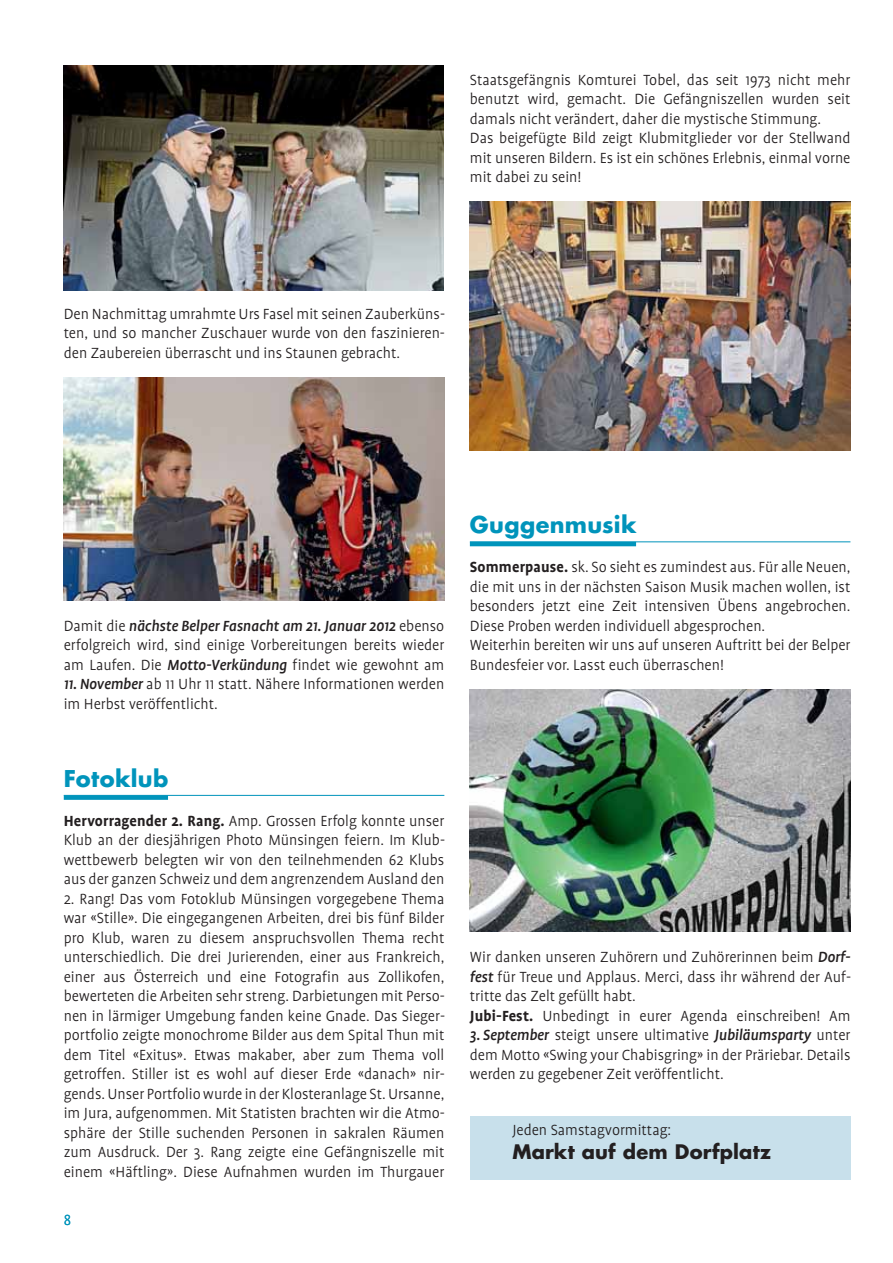
<style>
.page{position:relative;width:893px;height:1263px;background:#fff}
.page>*{position:absolute;margin:0;border:0;box-sizing:border-box;transform-origin:0 0}
.t1{font:700 22.5px "Futura";letter-spacing:.015em;color:#0094bb}
.t2{font:700 19.5px "Futura";letter-spacing:.01em;color:#231f20}
.t3{font:300 16.8px/19.5px "Profile";color:#231f20;text-align:justify}
.t4{font:300 16.8px "Profile";color:#0094bb}
.s1{font-weight:500;font-style:italic}
.s2{font-weight:700}
</style>
<div class="page">
<div style="left:64px;top:795px;width:104px;height:5px;background:#0094bb"></div>
<hr style="left:64px;top:795px;width:380px;height:1px;background:#0094bb">
<img style="left:63px;top:66px;width:381px;height:224px">
<img style="left:64px;top:377px;width:380px;height:223px">
<hr style="left:470px;top:542px;width:166px;height:4px;background:#0094bb">
<hr style="left:470px;top:542px;width:380px;height:1px;background:#0094bb">
<img style="left:470px;top:202px;width:380px;height:248px">
<img style="left:470px;top:689px;width:380px;height:242px">
<div style="left:470px;top:1116px;width:380px;height:63px;background:#c8e0eb"></div>
<p class="t3" style="left:470px;top:71px;width:382px;text-align:left">Staatsgefängnis Komturei Tobel, das seit 1973 nicht mehr benutzt wird, gemacht. Die Gefängniszellen wurden seit damals nicht verändert, daher die mystische Stimmung.<br>Das beigefügte Bild zeigt Klubmitglieder vor der Stellwand mit unseren Bildern. Es ist ein schönes Erlebnis, einmal vorne mit dabei zu sein!</p>
<p class="t3" style="left:64px;top:305px;width:383px">Den Nachmittag umrahmte Urs Fasel mit seinen Zauberküns&shy;ten, und so mancher Zuschauer wurde von den faszinieren&shy;den Zaubereien überrascht und ins Staunen gebracht.</p>
<p class="t3" style="left:64px;top:617px;width:382px">Damit die <span class="s1">nächste Belper Fasnacht am 21. Januar 2012</span> ebenso erfolgreich wird, sind einige Vorbereitungen bereits wieder am Laufen. Die <span class="s1">Motto-Verkündung</span> findet wie gewohnt am</p>
<p class="t3" style="left:64px;top:675px;width:382px"><span class="s1">11. November</span> ab 11 Uhr 11 statt. Nähere Informationen werden im Herbst veröffentlicht.</p>
<h1 class="t1" style="left:64px;top:768px;width:106px">Fotoklub</h1>
<p class="t3" style="left:64px;top:812px;width:383px"><span class="s2">Hervorragender 2. Rang.</span> Amp. Grossen Erfolg konnte unser Klub an der diesjährigen Photo Münsingen feiern. Im Klub&shy;wettbewerb belegten wir von den teilnehmenden 62 Klubs aus der ganzen Schweiz und dem angrenzendem Ausland den</p>
<p class="t3" style="left:64px;top:890px;width:383px">2. Rang! Das vom Fotoklub Münsingen vorgegebene Thema war «Stille». Die eingegangenen Arbeiten, drei bis fünf Bilder pro Klub, waren zu diesem anspruchsvollen Thema recht unterschiedlich. Die drei Jurierenden, einer aus Frankreich, einer aus Österreich und eine Fotografin aus Zollikofen, bewerteten die Arbeiten sehr streng. Darbietungen mit Perso&shy;nen in lärmiger Umgebung fanden keine Gnade. Das Sieger&shy;portfolio zeigte monochrome Bilder aus dem Spital Thun mit dem Titel «Exitus». Etwas makaber, aber zum Thema voll getroffen. Stiller ist es wohl auf dieser Erde «danach» nir&shy;gends. Unser Portfolio wurde in der Klosteranlage St. Ursanne, im Jura, aufgenommen. Mit Statisten brachten wir die Atmo&shy;sphäre der Stille suchenden Personen in sakralen Räumen zum Ausdruck. Der 3. Rang zeigte eine Gefängniszelle mit einem «Häftling». Diese Aufnahmen wurden im Thurgauer</p>
<p class="t4" style="left:64px;top:1212px;width:9px">8</p>
<h1 class="t1" style="left:470px;top:514px;width:168px">Guggenmusik</h1>
<p class="t3" style="left:470px;top:558px;width:382px;text-align:left"><span class="s2">Sommerpause.</span> sk. So sieht es zumindest aus. Für alle Neuen, die mit uns in der nächsten Saison Musik machen wollen, ist besonders jetzt eine Zeit intensiven Übens angebrochen.<br>Diese Proben werden individuell abgesprochen.<br>Weiterhin bereiten wir uns auf unseren Auftritt bei der Belper Bundesfeier vor. Lasst euch überraschen!</p>
<p class="t3" style="left:470px;top:948px;width:383px;text-align:left">Wir danken unseren Zuhörern und Zuhörerinnen beim <span class="s1">Dorf&shy;fest</span> für Treue und Applaus. Merci, dass ihr während der Auf&shy;tritte das Zelt gefüllt habt.<br><span class="s2">Jubi-Fest.</span> Unbedingt in eurer Agenda einschreiben! Am</p>
<p class="t3" style="left:470px;top:1026px;width:382px"><span class="s1">3. September</span> steigt unsere ultimative <span class="s1">Jubiläumsparty</span> unter dem Motto «Swing your Chabisgring» in der Präriebar. Details werden zu gegebener Zeit veröffentlicht.</p>
<p class="t3" style="left:512px;top:1121px;width:160px">Jeden Samstagvormittag:</p>
<p class="t2" style="left:512px;top:1143px;width:260px">Markt auf dem Dorfplatz</p>
</div>
